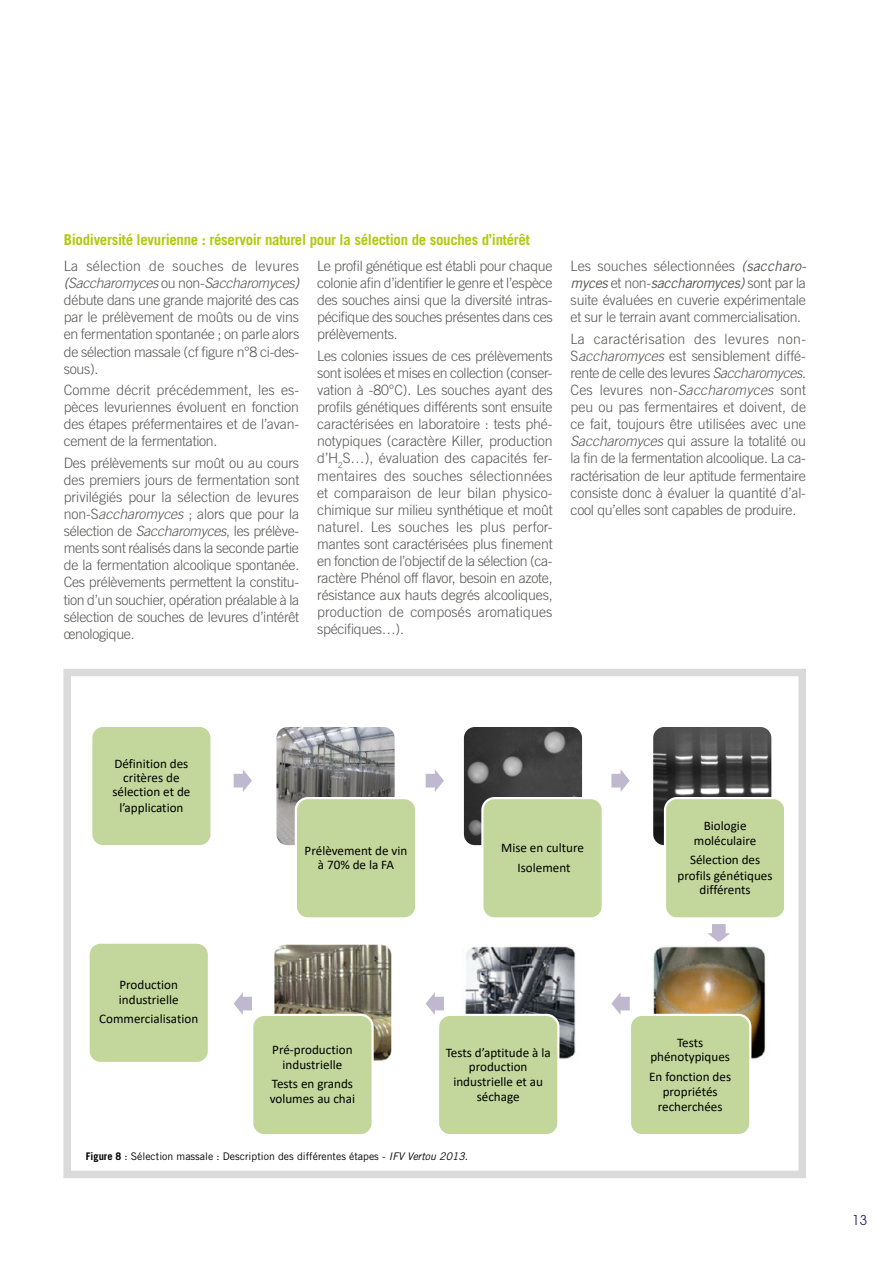
<style>
.page{position:relative;width:893px;height:1263px;background:#fff}
.page>*{position:absolute;margin:0;border:0;box-sizing:border-box;transform-origin:0 0}
.t1{font:700 15px "Trade Gothic";letter-spacing:-.02em;color:#afca0b}
.t2{font:300 14.25px/17.1px "Trade Gothic";letter-spacing:-.02em;color:#575756;text-align:justify}
.t3{font:13.5px "Avant Garde";color:#2b2171}
.t4{font:13.05px/14.1px "Calibri";color:#000;text-align:center}
.t5{font:10.5px "Trade Gothic";color:#000}
.s1{font-weight:400;font-style:italic}
.s2{font-style:italic}
.s3{font-weight:700}
</style>
<div class="page">
<div style="left:63px;top:669px;width:743px;height:509px;background:#fff;border:8px solid #dadada"></div>
<div style="left:91px;top:726px;width:121px;height:120px;background:#c3d69b;border-radius:12px"></div>
<div style="left:90px;top:725px;width:123px;height:122px;border:2px solid #fff;border-radius:12px"></div>
<img style="left:277px;top:728px;width:117px;height:116px">
<div style="left:274px;top:725px;width:123px;height:122px;border:2px solid #fff;border-radius:12px"></div>
<div style="left:296px;top:798px;width:120px;height:120px;background:#c3d69b;border-radius:12px"></div>
<div style="left:295px;top:797px;width:122px;height:122px;border:2px solid #fff;border-radius:12px"></div>
<img style="left:465px;top:728px;width:116px;height:116px">
<div style="left:462px;top:725px;width:122px;height:122px;border:2px solid #fff;border-radius:12px"></div>
<div style="left:482px;top:798px;width:121px;height:120px;background:#c3d69b;border-radius:12px"></div>
<div style="left:481px;top:797px;width:123px;height:122px;border:2px solid #fff;border-radius:12px"></div>
<img style="left:654px;top:728px;width:116px;height:116px">
<div style="left:651px;top:725px;width:122px;height:122px;border:2px solid #fff;border-radius:12px"></div>
<svg style="left:664px;top:797px;width:119px;height:144px"></svg>
<svg style="left:233px;top:770px;width:19px;height:22px"></svg>
<svg style="left:425px;top:770px;width:19px;height:22px"></svg>
<svg style="left:611px;top:769px;width:19px;height:23px"></svg>
<div style="left:89px;top:943px;width:120px;height:120px;background:#c3d69b;border-radius:12px"></div>
<div style="left:87px;top:941px;width:123px;height:123px;border:2px solid #fff;border-radius:12px"></div>
<img style="left:275px;top:944px;width:116px;height:117px">
<div style="left:272px;top:941px;width:122px;height:123px;border:2px solid #fff;border-radius:12px"></div>
<div style="left:252px;top:1015px;width:121px;height:120px;background:#c3d69b;border-radius:12px"></div>
<div style="left:251px;top:1014px;width:123px;height:122px;border:2px solid #fff;border-radius:12px"></div>
<img style="left:465px;top:946px;width:111px;height:113px">
<div style="left:459px;top:941px;width:123px;height:123px;border:2px solid #fff;border-radius:12px"></div>
<div style="left:438px;top:1015px;width:120px;height:120px;background:#c3d69b;border-radius:12px"></div>
<div style="left:437px;top:1014px;width:122px;height:122px;border:2px solid #fff;border-radius:12px"></div>
<img style="left:653px;top:946px;width:113px;height:113px">
<div style="left:648px;top:941px;width:123px;height:123px;border:2px solid #fff;border-radius:12px"></div>
<div style="left:630px;top:1015px;width:120px;height:120px;background:#c3d69b;border-radius:12px"></div>
<div style="left:629px;top:1014px;width:122px;height:122px;border:2px solid #fff;border-radius:12px"></div>
<svg style="left:234px;top:992px;width:24px;height:29px"></svg>
<svg style="left:426px;top:992px;width:18px;height:23px"></svg>
<svg style="left:611px;top:992px;width:19px;height:23px"></svg>
<p class="t1" style="left:64px;top:231px;width:467px">Biodiversité levurienne : réservoir naturel pour la sélection de souches d’intérêt</p>
<p class="t2" style="left:64px;top:257px;width:237px">La sélection de souches de levures <span class="s1">(</span><span class="s2">Saccharomyces</span>o u n o n - <span class="s2">Saccharomyces</span><span class="s1">) </span>débute dans une grande majorité des cas par le prélèvement de moûts ou de vins en fermentation spontanée ; on parle alors de sélection massale (cf figure n°8 ci-des&shy;sous).</p>
<p class="t2" style="left:64px;top:381px;width:237px">Comme décrit précédemment, les es&shy;pèces levuriennes évoluent en fonction des étapes préfermentaires et de l’avan&shy;cement de la fermentation.</p>
<p class="t2" style="left:64px;top:454px;width:237px">Des prélèvements sur moût ou au cours des premiers jours de fermentation sont privilégiés pour la sélection de levures non-S<span class="s2">accharomyces</span> ; alors que pour la sélection de <span class="s2">Saccharomyces</span>, les prélève&shy;ments sont réalisés dans la seconde partie de la fermentation alcoolique spontanée.<br>Ces prélèvements permettent la constitu&shy;tion d’un souchier, opération préalable à la sélection de souches de levures d’intérêt œnologique.</p>
<p class="t2" style="left:317px;top:257px;width:237px">Le profil génétique est établi pour chaque colonie afin d’identifier le genre et l’espèce des souches ainsi que la diversité intras&shy;pécifique des souches présentes dans ces prélèvements.</p>
<p class="t2" style="left:317px;top:347px;width:237px">Les colonies issues de ces prélèvements sont isolées et mises en collection (conser&shy;vation à -80°C). Les souches ayant des profils génétiques différents sont ensuite caractérisées en laboratoire : tests phé&shy;notypiques (caractère Killer, production d’H<sub>2</sub>S…), évaluation des capacités fer&shy;mentaires des souches sélectionnées et comparaison de leur bilan physico&shy;chimique sur milieu synthétique et moût naturel. Les souches les plus perfor&shy;mantes sont caractérisées plus finement en fonction de l’objectif de la sélection (ca&shy;ractère Phénol off flavor, besoin en azote, résistance aux hauts degrés alcooliques, production de composés aromatiques spécifiques…).</p>
<p class="t2" style="left:571px;top:257px;width:237px">Les souches sélectionnées <span class="s1">(saccharo&shy;myces</span> et non-<span class="s1">saccharomyces)</span> sont par la suite évaluées en cuverie expérimentale et sur le terrain avant commercialisation.</p>
<p class="t2" style="left:571px;top:330px;width:237px">La caractérisation des levures non-S<span class="s2">accharomyces</span> est sensiblement diffé&shy;rente de celle des levures <span class="s2">Saccharomyces</span>.<br>Ces levures non-<span class="s2">Saccharomyces</span> sont peu ou pas fermentaires et doivent, de ce fait, toujours être utilisées avec une <span class="s2">Saccharomyces</span> qui assure la totalité ou la fin de la fermentation alcoolique. La ca&shy;ractérisation de leur aptitude fermentaire consiste donc à évaluer la quantité d’al&shy;cool qu’elles sont capables de produire.</p>
<p class="t4" style="left:112px;top:756px;width:80px">Définition des critères de sélection et de</p>
<p class="t4" style="left:119px;top:800px;width:66px">l’application</p>
<p class="t4" style="left:119px;top:978px;width:61px;text-align:left">Production industrielle</p>
<p class="t4" style="left:99px;top:1011px;width:101px">Commercialisation</p>
<p class="t4" style="left:305px;top:843px;width:104px">Prélèvement de vin à 70% de la FA</p>
<p class="t4" style="left:501px;top:837px;width:84px;line-height:19.6px">Mise en culture<br>Isolement</p>
<p class="t4" style="left:694px;top:818px;width:64px">Biologie moléculaire</p>
<p class="t4" style="left:678px;top:852px;width:96px;line-height:14.7px">Sélection des profils génétiques différents</p>
<p class="t4" style="left:272px;top:1043px;width:82px">Pré-production industrielle</p>
<p class="t4" style="left:270px;top:1076px;width:87px;line-height:15.1px;text-align:left">Tests en grands volumes au chai</p>
<p class="t4" style="left:446px;top:1045px;width:107px;line-height:14.5px">Tests d’aptitude à la production industrielle et au séchage</p>
<p class="t4" style="left:650px;top:1035px;width:81px">Tests phénotypiques</p>
<p class="t4" style="left:649px;top:1068px;width:83px;line-height:15.5px">En fonction des propriétés</p>
<p class="t4" style="left:658px;top:1099px;width:66px">recherchées</p>
<p class="t5" style="left:86px;top:1150px;width:384px"><span class="s3">Figure 8</span> : Sélection massale : Description des différentes étapes - <span class="s2">IFV Vertou 2013.</span></p>
<p class="t3" style="left:852px;top:1212px;width:16px">13</p>
</div>
